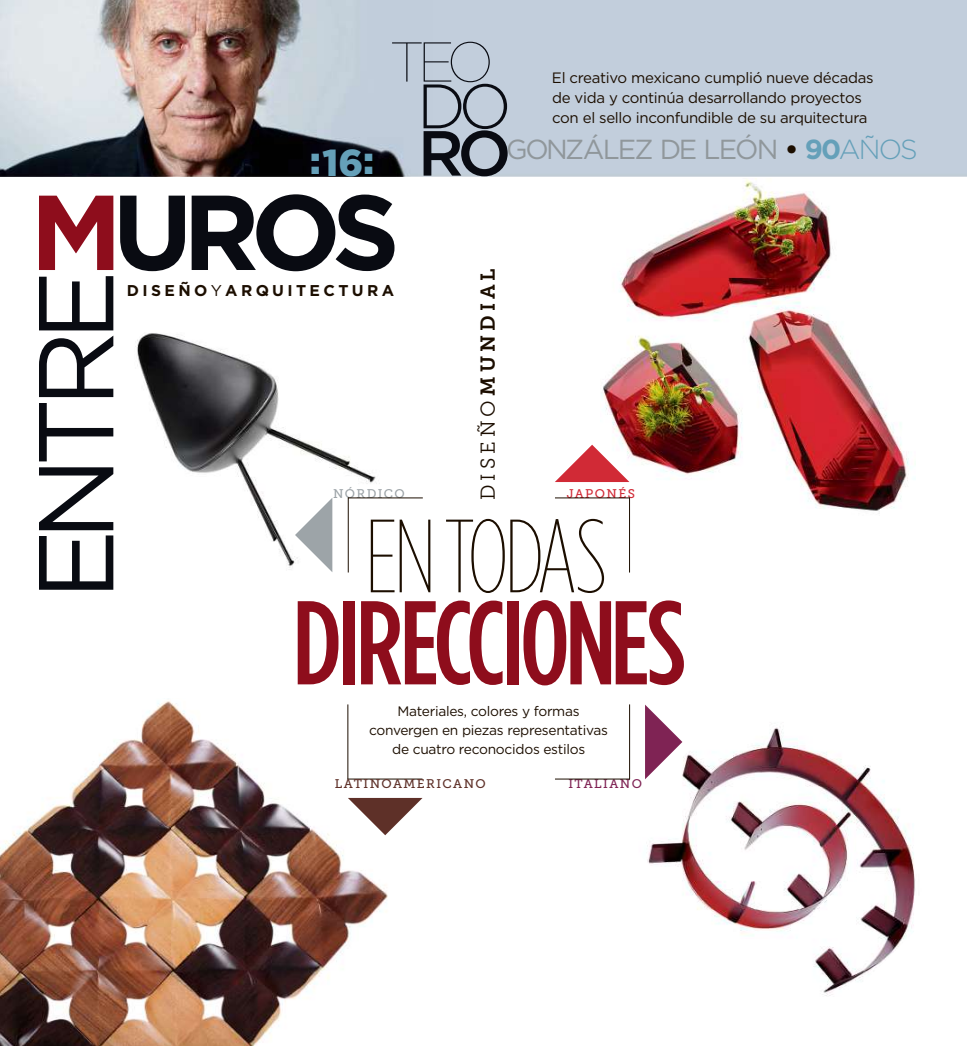
<style>
.page{position:relative;width:968px;height:1046px;background:#fff}
.page>*{position:absolute;margin:0;border:0;box-sizing:border-box;transform-origin:0 0}
.t1{font:500 118.75px "Gotham Condensed";letter-spacing:-.035em;color:#8e0d1c}
.t2{font:100 103.75px "Gotham Condensed";letter-spacing:-.04em;color:#1c0e00}
.t3{font:900 37.5px "Gotham";color:#65a0b9}
.t4{font:27.5px "Gotham";letter-spacing:-.075em;color:#90979b}
.t5{font:20px "Museo Slab 700";letter-spacing:.205em;color:#1c0e00}
.t6{font:700 15.62px "Gotham";letter-spacing:.215em;color:#1c0e00}
.t7{font:15px/20px "Gotham";letter-spacing:-.02em;color:#1c0e00}
.t8{font:13.75px/18.8px "Gotham";letter-spacing:-.02em;color:#1c0e00;text-align:center}
.t9{font:12.5px "Museo Slab 500";letter-spacing:.115em;color:#5e3028}
.t10{font:12.5px "Museo Slab 500";letter-spacing:.115em;color:#7f2354}
.t11{font:12.5px "Museo Slab 500";letter-spacing:.11em;color:#9da4a8}
.t12{font:12.5px "Museo Slab 500";letter-spacing:.115em;color:#d12a36}
.s1{font-weight:700;color:#1c0e00}
.s2{font-weight:700;color:#65a0b9}
.s3{font-weight:300;color:#65a0b9}
.s4{font-family:"Museo Slab 300"}
.s5{font-weight:400}
</style>
<div class="page">
<img style="left:0;top:701px;width:389px;height:344px">
<img style="left:0;top:0;width:966px;height:176px">
<svg style="left:392px;top:42px;width:115px;height:134px;background:#9aa4b0"></svg>
<img style="left:113px;top:283px;width:282px;height:302px">
<svg style="left:295px;top:497px;width:37px;height:75px"></svg>
<svg style="left:39px;top:276px;width:74px;height:313px"></svg>
<svg style="left:120px;top:194px;width:274px;height:77px"></svg>
<svg style="left:39px;top:196px;width:74px;height:74px"></svg>
<img style="left:612px;top:704px;width:303px;height:292px">
<svg style="left:645px;top:704px;width:37px;height:75px"></svg>
<img style="left:600px;top:178px;width:315px;height:354px">
<svg style="left:555px;top:444px;width:74px;height:38px"></svg>
<svg style="left:348px;top:797px;width:74px;height:38px"></svg>
<hr style="left:348px;top:497px;width:1px;height:75px;background:#1c0e00">
<hr style="left:348px;top:497px;width:75px;height:1px;background:#1c0e00">
<hr style="left:347px;top:704px;width:1px;height:75px;background:#1c0e00">
<hr style="left:347px;top:778px;width:75px;height:1px;background:#1c0e00">
<hr style="left:629px;top:497px;width:1px;height:75px;background:#1c0e00">
<hr style="left:555px;top:497px;width:74px;height:1px;background:#1c0e00">
<hr style="left:629px;top:704px;width:1px;height:75px;background:#1c0e00">
<hr style="left:555px;top:778px;width:74px;height:1px;background:#1c0e00">
<h3 class="t3" style="left:309px;top:136px;width:66px">:16:</h3>
<p class="t7" style="left:552px;top:67px;width:323px">El creativo mexicano cumplió nueve décadas de vida y continúa desarrollando proyectos con el sello inconfundible de su arquitectura</p>
<h3 class="t4" style="left:506px;top:132px;width:413px">GONZÁLEZ DE LEÓN <span class="s1">•</span> <span class="s2">90</span><span class="s3">AÑOS</span></h3>
<h3 class="t5" style="left:476px;top:500px;width:233px;rotate:-90deg"><span class="s4">DISEÑO</span>MUNDIAL</h3>
<p class="t6" style="left:127px;top:280px;width:268px">DISEÑO<span class="s5">Y</span>ARQUITECTURA</p>
<p class="t11" style="left:333px;top:486px;width:73px">NÓRDICO</p>
<p class="t12" style="left:566px;top:487px;width:70px">JAPONÉS</p>
<h2 class="t2" style="left:365px;top:498px;width:244px">EN TODAS</h2>
<h1 class="t1" style="left:293px;top:573px;width:394px">DIRECCIONES</h1>
<p class="t8" style="left:369px;top:701px;width:240px">Materiales, colores y formas convergen en piezas representativas de cuatro reconocidos estilos</p>
<p class="t9" style="left:335px;top:776px;width:152px">LATINOAMERICANO</p>
<p class="t10" style="left:568px;top:776px;width:75px">ITALIANO</p>
</div>
